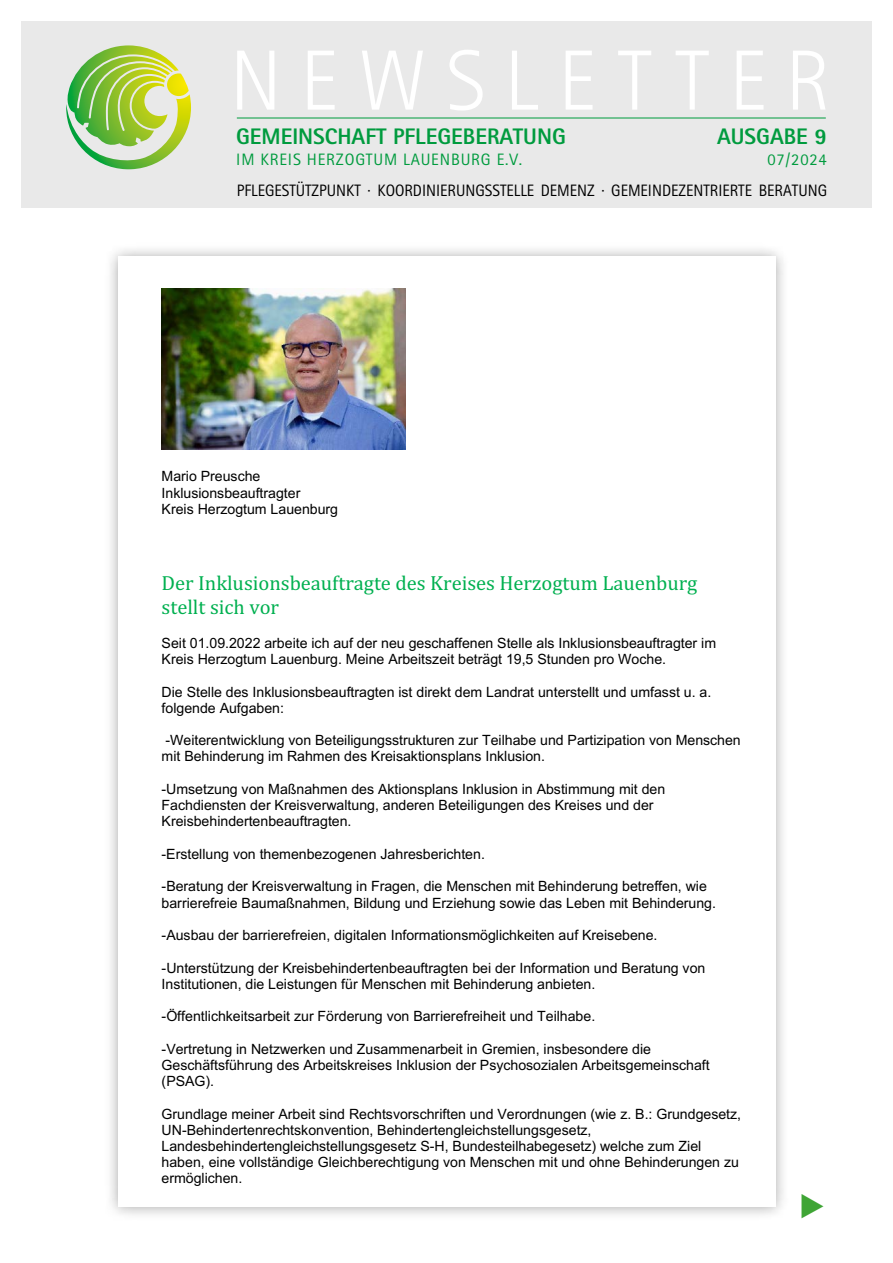
<style>
.page{position:relative;width:893px;height:1263px;background:#fff}
.page>*{position:absolute;margin:0;border:0;box-sizing:border-box;transform-origin:0 0}
.t1{font:300 85.5px "Rotis Sans Serif";letter-spacing:.235em;color:#fff}
.t2{font:31.5px "European Pi Three";color:#3fa535}
.t3{font:800 22.5px "Rotis Sans Serif";color:#009b3e}
.t4{font:20.55px/24px "Cambria";letter-spacing:-.005em;color:#00b050}
.t5{font:16.5px "Rotis Sans Serif";color:#000;scale:.96 1}
.t6{font:16.5px "Rotis Sans Serif";letter-spacing:.05em;color:#009b3e}
.t7{font:14.1px/16.2px "Arial";color:#000}
</style>
<div class="page">
<div style="left:21px;top:21px;width:851px;height:187px;background:#e9e9e9"></div>
<svg style="left:66px;top:45px;width:125px;height:124px"></svg>
<hr style="left:237px;top:118px;width:589px;height:1px;background:#009b3e">
<div style="left:103px;top:242px;width:686px;height:979px;background:#000;opacity:.35"></div>
<div style="left:118px;top:257px;width:657px;height:950px;background:#fff"></div>
<img style="left:162px;top:289px;width:243px;height:161px">
<h1 class="t1" style="left:230px;top:32px;width:603px">NEWSLETTER</h1>
<h3 class="t3" style="left:236px;top:122px;width:331px">GEMEINSCHAFT PFLEGEBERATUNG</h3>
<p class="t6" style="left:236px;top:150px;width:287px">IM KREIS HERZOGTUM LAUENBURG E.V.</p>
<h3 class="t3" style="left:717px;top:122px;width:112px">AUSGABE 9</h3>
<p class="t6" style="left:767px;top:150px;width:61px">07/2024</p>
<p class="t5" style="left:237px;top:181px;width:616px">PFLEGESTÜTZPUNKT · KOORDINIERUNGSSTELLE DEMENZ · GEMEINDEZENTRIERTE BERATUNG</p>
<p class="t7" style="left:162px;top:468px;width:178px">Mario Preusche<br>Inklusionsbeauftragter<br>Kreis Herzogtum Lauenburg</p>
<h3 class="t4" style="left:162px;top:571px;width:537px">Der Inklusionsbeauftragte des Kreises Herzogtum Lauenburg stellt sich vor</h3>
<p class="t7" style="left:162px;top:635px;width:556px">Seit 01.09.2022 arbeite ich auf der neu geschaffenen Stelle als Inklusionsbeauftragter im<br>Kreis Herzogtum Lauenburg. Meine Arbeitszeit beträgt 19,5 Stunden pro Woche.</p>
<p class="t7" style="left:162px;top:684px;width:551px">Die Stelle des Inklusionsbeauftragten ist direkt dem Landrat unterstellt und umfasst u. a. folgende Aufgaben:</p>
<p class="t7" style="left:162px;top:732px;width:581px">-Weiterentwicklung von Beteiligungsstrukturen zur Teilhabe und Partizipation von Menschen mit Behinderung im Rahmen des Kreisaktionsplans Inklusion.</p>
<p class="t7" style="left:162px;top:781px;width:505px">-Umsetzung von Maßnahmen des Aktionsplans Inklusion in Abstimmung mit den<br>Fachdiensten der Kreisverwaltung, anderen Beteiligungen des Kreises und der<br>Kreisbehindertenbeauftragten.</p>
<p class="t7" style="left:162px;top:846px;width:325px">-Erstellung von themenbezogenen Jahresberichten.</p>
<p class="t7" style="left:162px;top:878px;width:556px">-Beratung der Kreisverwaltung in Fragen, die Menschen mit Behinderung betreffen, wie barrierefreie Baumaßnahmen, Bildung und Erziehung sowie das Leben mit Behinderung.</p>
<p class="t7" style="left:162px;top:927px;width:497px">-Ausbau der barrierefreien, digitalen Informationsmöglichkeiten auf Kreisebene.</p>
<p class="t7" style="left:162px;top:959px;width:545px">-Unterstützung der Kreisbehindertenbeauftragten bei der Information und Beratung von<br>Institutionen, die Leistungen für Menschen mit Behinderung anbieten.</p>
<p class="t7" style="left:162px;top:1008px;width:435px">-Öffentlichkeitsarbeit zur Förderung von Barrierefreiheit und Teilhabe.</p>
<p class="t7" style="left:162px;top:1040px;width:550px">-Vertretung in Netzwerken und Zusammenarbeit in Gremien, insbesondere die<br>Geschäftsführung des Arbeitskreises Inklusion der Psychosozialen Arbeitsgemeinschaft (PSAG).</p>
<p class="t7" style="left:162px;top:1105px;width:581px">Grundlage meiner Arbeit sind Rechtsvorschriften und Verordnungen (wie z. B.: Grundgesetz, UN-Behindertenrechtskonvention, Behindertengleichstellungsgesetz, Landesbehindertengleichstellungsgesetz S-H, Bundesteilhabegesetz) welche zum Ziel haben, eine vollständige Gleichberechtigung von Menschen mit und ohne Behinderungen zu ermöglichen.</p>
<h2 class="t2" style="left:799px;top:1186px;width:28px">E</h2>
</div>
